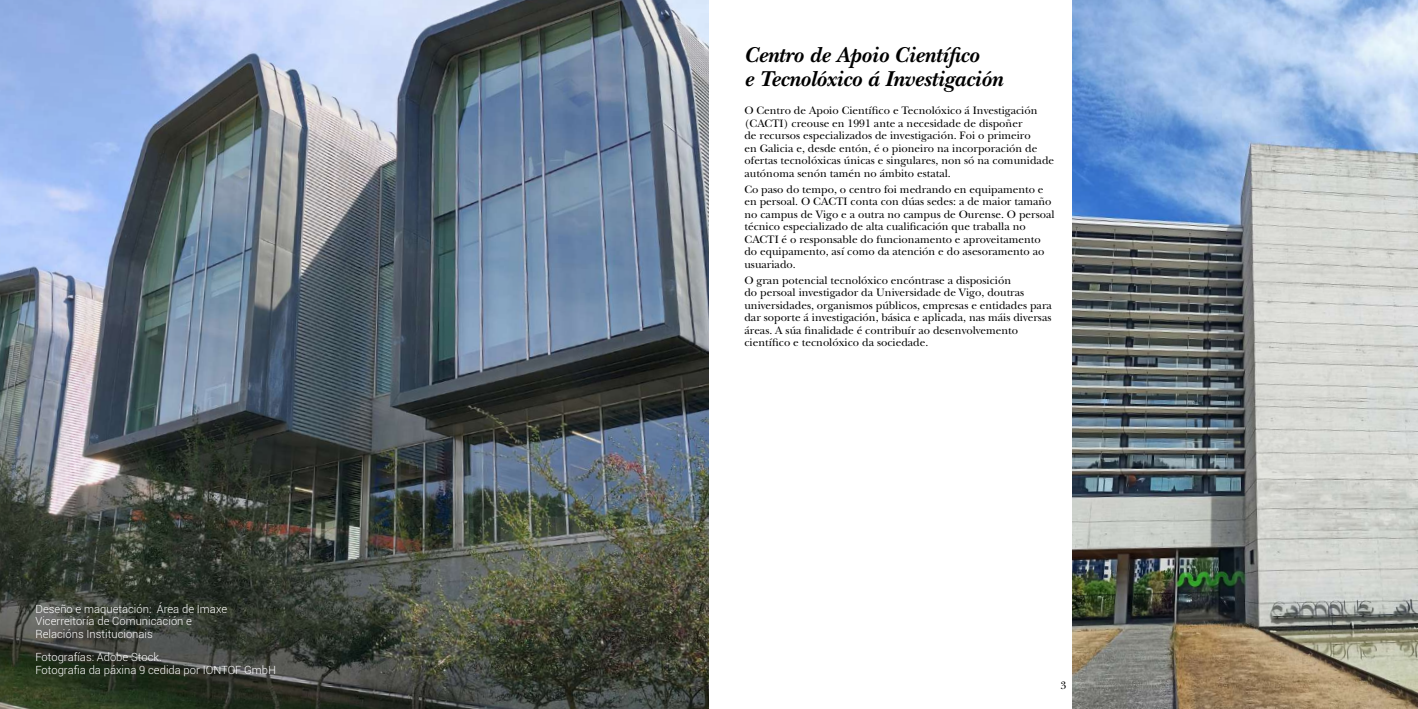
<style>
.page{position:relative;width:1418px;height:709px;background:#fff}
.page>*{position:absolute;margin:0;border:0;box-sizing:border-box;transform-origin:0 0}
.t1{font:italic 700 22.5px/23.8px "New Baskerville Std";color:#000}
.t2{font:11.25px/12.5px "New Baskerville Std";color:#000}
.t3{font:300 11.25px/12.5px "Roboto";color:#fff}
</style>
<div class="page">
<img style="left:0;top:0;width:709px;height:709px">
<img style="left:1072px;top:0;width:345px;height:709px">
<p class="t3" style="left:35px;top:602px;width:193px">Deseño e maquetación: Área de Imaxe<br>Vicerreitoría de Comunicación e<br>Relacións Institucionais</p>
<p class="t3" style="left:35px;top:650px;width:242px">Fotografías: Adobe Stock.<br>Fotografia da páxina 9 cedida por IONTOF GmbH</p>
<h1 class="t1" style="left:744px;top:43px;width:260px">Centro de Apoio Científico<br>e Tecnolóxico á Investigación</h1>
<p class="t2" style="left:744px;top:104px;width:311px">O Centro de Apoio Científico e Tecnolóxico á Investigación (CACTI) creouse en 1991 ante a necesidade de dispoñer<br>de recursos especializados de investigación. Foi o primeiro<br>en Galicia e, desde entón, é o pioneiro na incorporación de ofertas tecnolóxicas únicas e singulares, non só na comunidade autónoma senón tamén no ámbito estatal.</p>
<p class="t2" style="left:744px;top:183px;width:312px">Co paso do tempo, o centro foi medrando en equipamento e en persoal. O CACTI conta con dúas sedes: a de maior tamaño no campus de Vigo e a outra no campus de Ourense. O persoal técnico especializado de alta cualificación que traballa no CACTI é o responsable do funcionamento e aproveitamento do equipamento, así como da atención e do asesoramento ao usuariado.</p>
<p class="t2" style="left:744px;top:274px;width:309px">O gran potencial tecnolóxico encóntrase a disposición<br>do persoal investigador da Universidade de Vigo, doutras universidades, organismos públicos, empresas e entidades para dar soporte á investigación, básica e aplicada, nas máis diversas áreas. A súa finalidade é contribuír ao desenvolvemento científico e tecnolóxico da sociedade.</p>
<p class="t2" style="left:1060px;top:679px;width:7px">3</p>
</div>
